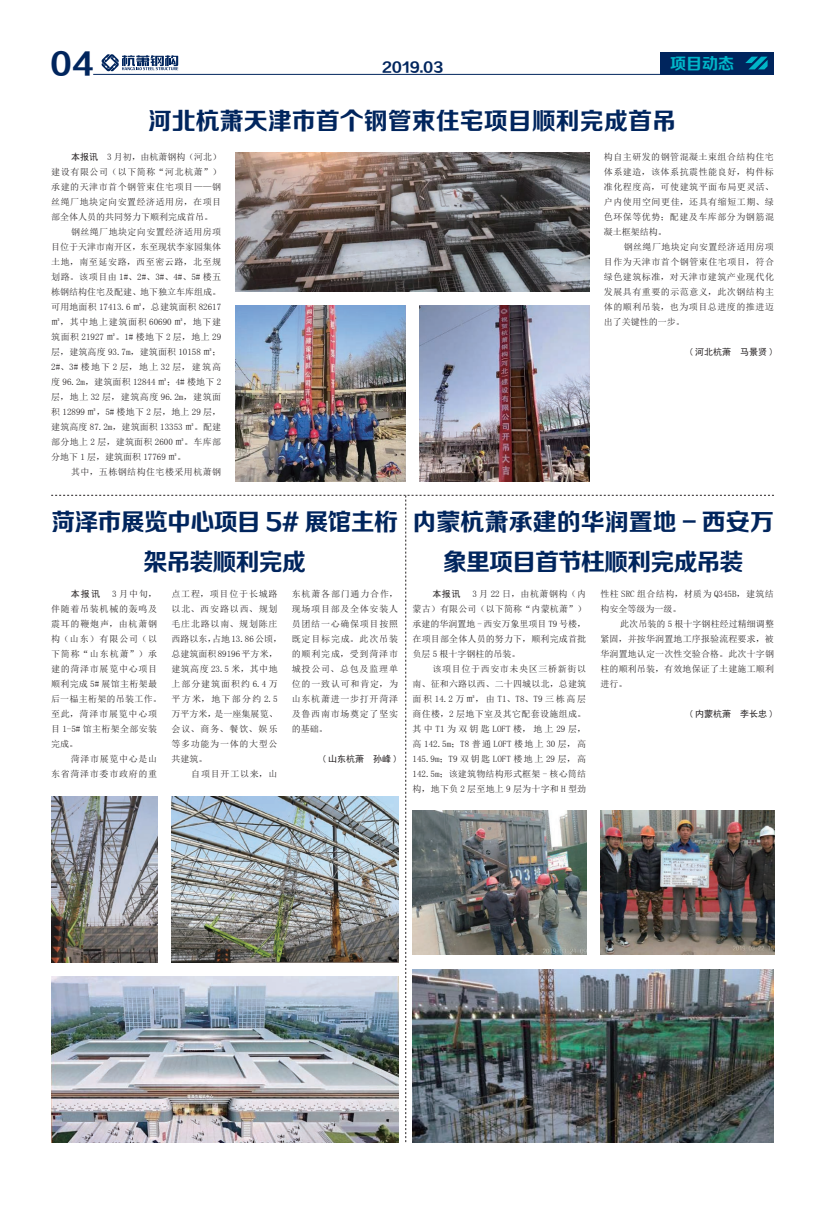
<style>
.page{position:relative;width:825px;height:1208px;background:#fff}
.page>*{position:absolute;margin:0;border:0;box-sizing:border-box;transform-origin:0 0}
.t1{font:30px "FZZCHJW GB1 0";color:#00255d}
.t2{font:24px/40px "FZZCHJW GB1 0";letter-spacing:-.02em;color:#00255d;text-align:center}
.t3{font:24px "FZZCHJW GB1 0";color:#00255d}
.t4{font:24px/40px "FZZCHJW GB1 0";letter-spacing:-.035em;color:#00255d;text-align:center}
.t5{font:16px "FZZCHJW GB1 0";color:#00b5c8}
.t6{font:14px "FZZCHJW GB1 0";color:#00255d}
.t7{font:9px/15px "Sim Sun";letter-spacing:.045em;color:#231f20;text-align:justify}
.t8{font:9px/15px "Sim Sun";letter-spacing:.08em;color:#231f20}
.t9{font:9px/15px "Sim Sun";color:#231f20}
.t10{font:9px "Sim Sun";letter-spacing:.065em;color:#231f20}
.t11{font:9px "Sim Hei";color:#231f20}
.t12{font:9px "Sim Sun";letter-spacing:.005em;color:#231f20}
.t13{font:9px "Sim Sun";letter-spacing:.01em;color:#231f20}
.t14{font:9px "Sim Sun";letter-spacing:.015em;color:#231f20}
.t15{font:9px "Sim Sun";letter-spacing:.025em;color:#231f20}
.t16{font:9px "Sim Sun";letter-spacing:.14em;color:#231f20}
.t17{font:9px "Sim Sun";letter-spacing:.085em;color:#231f20}
.s1{font-family:"Sim Hei"}
</style>
<div class="page">
<div style="left:660px;top:52px;width:85px;height:22px;background:#00255d"></div>
<div style="left:745px;top:52px;width:29px;height:22px;background:#00255d"></div>
<hr style="left:93px;top:74px;width:681px;height:1px;background:#00255d">
<svg style="left:745px;top:57px;width:22px;height:12px"></svg>
<svg style="left:102px;top:54px;width:76px;height:17px"></svg>
<svg style="left:51px;top:495px;width:723px;height:647px"></svg>
<img style="left:235px;top:153px;width:355px;height:138px">
<img style="left:235px;top:305px;width:170px;height:176px">
<img style="left:420px;top:305px;width:170px;height:176px">
<img style="left:51px;top:977px;width:347px;height:165px">
<img style="left:600px;top:810px;width:174px;height:144px">
<img style="left:413px;top:810px;width:173px;height:144px">
<img style="left:412px;top:969px;width:362px;height:173px">
<img style="left:171px;top:796px;width:227px;height:166px">
<img style="left:51px;top:796px;width:106px;height:166px">
<h1 class="t1" style="left:50px;top:48px;width:45px">04</h1>
<h3 class="t6" style="left:382px;top:60px;width:63px">2019.03</h3>
<h3 class="t5" style="left:670px;top:55px;width:65px">项目动态</h3>
<h2 class="t3" style="left:148px;top:108px;width:529px">河北杭萧天津市首个钢管束住宅项目顺利完成首吊</h2>
<p class="t9" style="left:71px;top:149px;width:152px"><span class="s1">本报讯</span> 3 月初，由杭萧钢构（河北）</p>
<p class="t10" style="left:51px;top:167px;width:172px">建设有限公司（以下简称“河北杭萧”）</p>
<p class="t7" style="left:51px;top:179px;width:172px">承建的天津市首个钢管束住宅项目——钢</p>
<p class="t7" style="left:51px;top:194px;width:172px">丝绳厂地块定向安置经济适用房，在项目</p>
<p class="t9" style="left:51px;top:209px;width:163px">部全体人员的共同努力下顺利完成首吊。</p>
<p class="t7" style="left:71px;top:224px;width:152px">钢丝绳厂地块定向安置经济适用房项</p>
<p class="t9" style="left:51px;top:239px;width:172px">目位于天津市南开区，东至现状李家园集体</p>
<p class="t10" style="left:51px;top:257px;width:172px">土地，南至延安路，西至密云路，北至规</p>
<p class="t7" style="left:51px;top:269px;width:172px">划路。该项目由 1#、2#、3#、4#、5# 楼五</p>
<p class="t9" style="left:51px;top:284px;width:172px">栋钢结构住宅及配建、地下独立车库组成。</p>
<p class="t12" style="left:51px;top:302px;width:172px">可用地面积 17413.6 ㎡，总建筑面积 82617</p>
<p class="t8" style="left:51px;top:314px;width:172px">㎡，其中地上建筑面积 60690 ㎡，地下建</p>
<p class="t15" style="left:51px;top:332px;width:172px">筑面积 21927 ㎡。1# 楼地下 2 层，地上 29</p>
<p class="t13" style="left:51px;top:347px;width:172px">层，建筑高度 93.7m，建筑面积 10158 ㎡；</p>
<p class="t16" style="left:51px;top:362px;width:172px">2#、3# 楼地下 2 层，地上 32 层，建筑高</p>
<p class="t9" style="left:51px;top:374px;width:172px">度 96.2m，建筑面积 12844 ㎡；4# 楼地下 2</p>
<p class="t10" style="left:51px;top:392px;width:172px">层，地上 32 层，建筑高度 96.2m，建筑面</p>
<p class="t9" style="left:51px;top:404px;width:172px">积 12899 ㎡，5# 楼地下 2 层，地上 29 层，</p>
<p class="t14" style="left:51px;top:422px;width:172px">建筑高度 87.2m，建筑面积 13353 ㎡。配建</p>
<p class="t7" style="left:51px;top:434px;width:172px">部分地上 2 层，建筑面积 2600 ㎡。车库部</p>
<p class="t9" style="left:51px;top:449px;width:136px">分地下 1 层，建筑面积 17769 ㎡。</p>
<p class="t7" style="left:71px;top:464px;width:152px">其中，五栋钢结构住宅楼采用杭萧钢</p>
<p class="t7" style="left:604px;top:149px;width:172px">构自主研发的钢管混凝土束组合结构住宅体系建造，该体系抗震性能良好，构件标准化程度高，可使建筑平面布局更灵活、户内使用空间更佳，还具有缩短工期、绿色环保等优势；配建及车库部分为钢筋混凝土框架结构。</p>
<p class="t7" style="left:604px;top:239px;width:172px;text-indent:20px">钢丝绳厂地块定向安置经济适用房项目作为天津市首个钢管束住宅项目，符合绿色建筑标准，对天津市建筑产业现代化发展具有重要的示范意义，此次钢结构主体的顺利吊装，也为项目总进度的推进迈出了关键性的一步。</p>
<p class="t11" style="left:688px;top:347px;width:87px">( 河北杭萧 马景贤 )</p>
<h2 class="t4" style="left:51px;top:504px;width:348px">菏泽市展览中心项目 5# 展馆主桁架吊装顺利完成</h2>
<h2 class="t2" style="left:413px;top:504px;width:363px">内蒙杭萧承建的华润置地 - 西安万象里项目首节柱顺利完成吊装</h2>
<p class="t8" style="left:51px;top:586px;width:112px;text-indent:61px">3 月中旬，伴随着吊装机械的轰鸣及震耳的鞭炮声，由杭萧钢构（山东）有限公司（以下简称“山东杭萧”）承建的菏泽市展览中心项目顺利完成 5# 展馆主桁架最后一榀主桁架的吊装工作。至此，菏泽市展览中心项目 1-5# 馆主桁架全部安装完成。</p>
<p class="t8" style="left:51px;top:751px;width:108px;text-align:right">菏泽市展览中心是山<br>东省菏泽市委市政府的重</p>
<p class="t11" style="left:71px;top:589px;width:31px">本报讯</p>
<p class="t8" style="left:171px;top:586px;width:112px">点工程，项目位于长城路以北、西安路以西、规划毛庄北路以南、规划陈庄西路以东，占地 13.86公顷，总建筑面积 89196平方米，建筑高度 23.5 米，其中地上部分建筑面积约 6.4 万平方米，地下部分约 2.5万平方米，是一座集展览、会议、商务、餐饮、娱乐等多功能为一体的大型公共建筑。</p>
<p class="t17" style="left:191px;top:769px;width:88px">自项目开工以来，山</p>
<p class="t7" style="left:292px;top:586px;width:108px">东杭萧各部门通力合作，现场项目部及全体安装人员团结一心确保项目按照既定目标完成。此次吊装的顺利完成，受到菏泽市城投公司、总包及监理单位的一致认可和肯定，为山东杭萧进一步打开菏泽及鲁西南市场奠定了坚实的基础。</p>
<p class="t11" style="left:322px;top:754px;width:78px">( 山东杭萧 孙峰 )</p>
<p class="t7" style="left:413px;top:586px;width:175px;text-indent:60px">3 月 22 日，由杭萧钢构（内蒙古）有限公司（以下简称“内蒙杭萧”）承建的华润置地 - 西安万象里项目 T9 号楼，在项目部全体人员的努力下，顺利完成首批负层 5 根十字钢柱的吊装。</p>
<p class="t7" style="left:413px;top:661px;width:175px;text-indent:20px">该项目位于西安市未央区三桥新街以南、征和六路以西、二十四城以北，总建筑面积 14.2 万㎡，由 T1、T8、T9 三栋高层商住楼，2 层地下室及其它配套设施组成。其中T1为双钥匙LOFT楼，地上29层，高 142.5m；T8 普通 LOFT 楼地上 30 层，高145.9m；T9 双钥匙 LOFT 楼地上 29 层，高142.5m；该建筑物结构形式框架 - 核心筒结构，地下负 2 层至地上 9 层为十字和 H 型劲</p>
<p class="t11" style="left:432px;top:589px;width:30px">本报讯</p>
<p class="t9" style="left:600px;top:586px;width:175px">性柱 SRC 组合结构，材质为 Q345B，建筑结构安全等级为一级。</p>
<p class="t7" style="left:600px;top:616px;width:175px;text-indent:20px">此次吊装的 5 根十字钢柱经过精细调整紧固，并按华润置地工序报验流程要求，被华润置地认定一次性交验合格。此次十字钢柱的顺利吊装，有效地保证了土建施工顺利进行。</p>
<p class="t11" style="left:688px;top:709px;width:87px">( 内蒙杭萧 李长忠 )</p>
</div>
